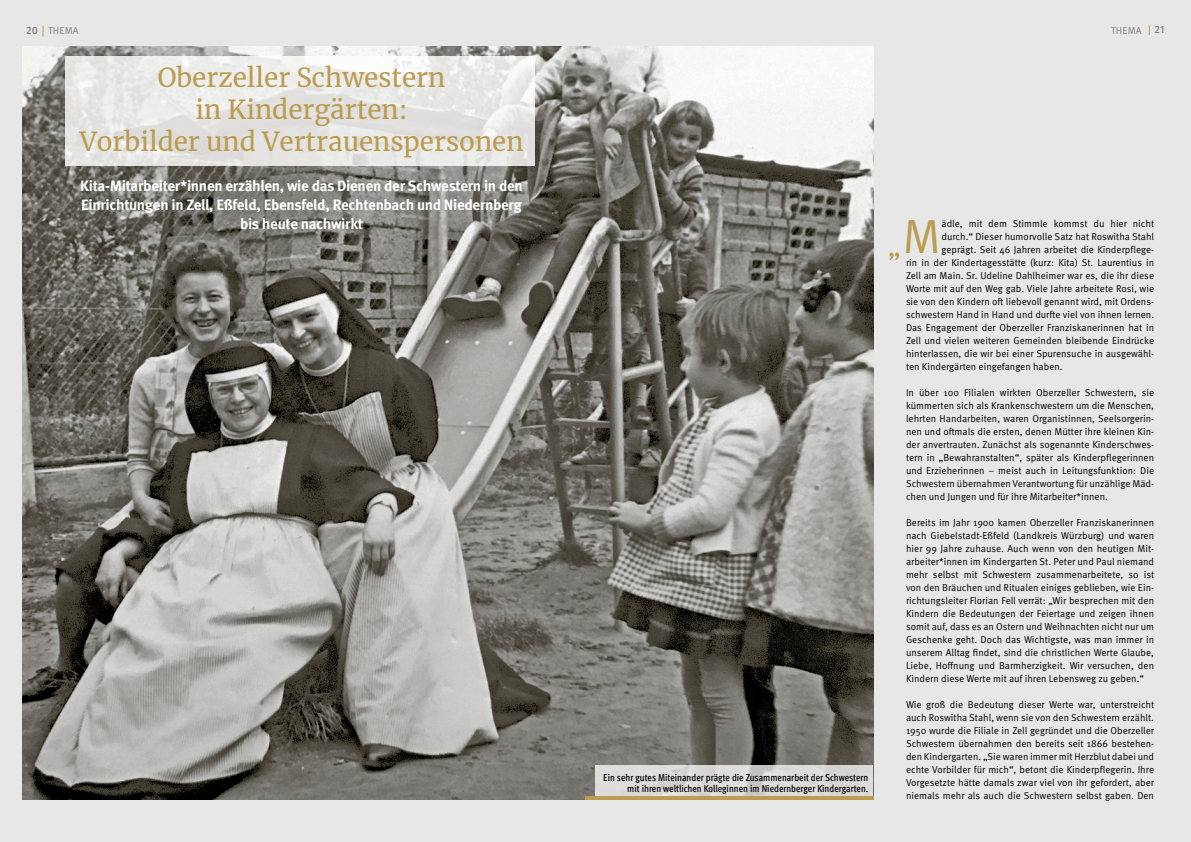
<style>
.page{position:relative;width:1191px;height:842px;background:#e7e7e7}
.page>*{position:absolute;margin:0;border:0;box-sizing:border-box;transform-origin:0 0}
.t1{font:47.9px "Meta OT Norm";color:#bb9c50}
.t2{font:26px/32px "Merriweather";color:#bb9c50;text-align:center}
.t3{font:700 15px/19px "Meta OT";letter-spacing:-.02em;color:#fff;text-align:center}
.t4{font:10px/13px "Meta OT Norm";color:#000;text-align:justify}
.t5{font:500 condensed 10px/11px "Meta OT";color:#000;text-align:right}
.t6{font:10px "Meta OT Norm";letter-spacing:.01em;color:#81807a}
.s1{font-family:"Meta OT";font-weight:500;font-size:10.7px}
</style>
<div class="page">
<img style="left:23px;top:46px;width:850px;height:754px">
<svg style="left:230px;top:206px;width:159px;height:1px"></svg>
<svg style="left:66px;top:56px;width:469px;height:110px"></svg>
<svg style="left:889px;top:252px;width:10px;height:8px"></svg>
<svg style="left:595px;top:766px;width:278px;height:31px;fill:#dbdbd9"></svg>
<hr style="left:585px;top:797px;width:288px;height:3px;background:#bb9c50">
<p class="t6" style="left:26px;top:25px;width:54px"><span class="s1">20</span> THEMA</p>
<p class="t6" style="left:1111px;top:25px;width:55px">THEMA <span class="s1">21</span></p>
<h2 class="t2" style="left:79px;top:61px;width:446px">Oberzeller Schwestern<br>in Kindergärten:<br>Vorbilder und Vertrauenspersonen</h2>
<h3 class="t3" style="left:80px;top:176px;width:444px">Kita-Mitarbeiter*innen erzählen, wie das Dienen der Schwestern in den<br>Einrichtungen in Zell, Eßfeld, Ebensfeld, Rechtenbach und Niedernberg bis heute nachwirkt</h3>
<p class="t5" style="left:603px;top:771px;width:267px">Ein sehr gutes Miteinander prägte die Zusammenarbeit der Schwestern mit ihren weltlichen Kolleginnen im Niedernberger Kindergarten.</p>
<h1 class="t1" style="left:902px;top:209px;width:39px">M</h1>
<p class="t4" style="left:941px;top:217px;width:214px">ädle, mit dem Stimmle kommst du hier nicht</p>
<p class="t4" style="left:941px;top:230px;width:214px">durch.“ Dieser humorvolle Satz hat Roswitha Stahl</p>
<p class="t4" style="left:941px;top:243px;width:214px">geprägt. Seit 46 Jahren arbeitet die Kinderpflege-</p>
<p class="t4" style="left:906px;top:256px;width:250px">rin in der Kindertagesstätte (kurz: Kita) St. Laurentius in</p>
<p class="t4" style="left:906px;top:269px;width:250px">Zell am Main. Sr. Udeline Dahlheimer war es, die ihr diese</p>
<p class="t4" style="left:906px;top:282px;width:250px">Worte mit auf den Weg gab. Viele Jahre arbeitete Rosi, wie</p>
<p class="t4" style="left:906px;top:295px;width:250px">sie von den Kindern oft liebevoll genannt wird, mit Ordens-</p>
<p class="t4" style="left:906px;top:308px;width:250px">schwestern Hand in Hand und durfte viel von ihnen lernen.</p>
<p class="t4" style="left:906px;top:321px;width:250px">Das Engagement der Oberzeller Franziskanerinnen hat in</p>
<p class="t4" style="left:906px;top:334px;width:250px">Zell und vielen weiteren Gemeinden bleibende Eindrücke</p>
<p class="t4" style="left:906px;top:347px;width:250px">hinterlassen, die wir bei einer Spurensuche in ausgewähl-</p>
<p class="t4" style="left:906px;top:360px;width:158px">ten Kindergärten eingefangen haben.</p>
<p class="t4" style="left:906px;top:386px;width:250px">In über 100 Filialen wirkten Oberzeller Schwestern, sie kümmerten sich als Krankenschwestern um die Menschen, lehrten Handarbeiten, waren Organistinnen, Seelsorgerin&shy;nen und oftmals die ersten, denen Mütter ihre kleinen Kin&shy;der anvertrauten. Zunächst als sogenannte Kinderschwes&shy;tern in „Bewahranstalten“, später als Kinderpflegerinnen und Erzieherinnen – meist auch in Leitungsfunktion: Die Schwestern übernahmen Verantwortung für unzählige Mäd&shy;chen und Jungen und für ihre Mitarbeiter*innen.</p>
<p class="t4" style="left:906px;top:516px;width:250px">Bereits im Jahr 1900 kamen Oberzeller Franziskanerinnen nach Giebelstadt-Eßfeld (Landkreis Würzburg) und waren hier 99 Jahre zuhause. Auch wenn von den heutigen Mit&shy;arbeiter*innen im Kindergarten St. Peter und Paul niemand mehr selbst mit Schwestern zusammenarbeitete, so ist von den Bräuchen und Ritualen einiges geblieben, wie Ein&shy;richtungsleiter Florian Fell verrät: „Wir besprechen mit den Kindern die Bedeutungen der Feiertage und zeigen ihnen somit auf, dass es an Ostern und Weihnachten nicht nur um Geschenke geht. Doch das Wichtigste, was man immer in unserem Alltag findet, sind die christlichen Werte Glaube, Liebe, Hoffnung und Barmherzigkeit. Wir versuchen, den Kindern diese Werte mit auf ihren Lebensweg zu geben.“</p>
<p class="t4" style="left:906px;top:698px;width:250px">Wie groß die Bedeutung dieser Werte war, unterstreicht auch Roswitha Stahl, wenn sie von den Schwestern erzählt.<br>1950 wurde die Filiale in Zell gegründet und die Oberzeller Schwestern übernahmen den bereits seit 1866 bestehen&shy;den Kindergarten. „Sie waren immer mit Herzblut dabei und echte Vorbilder für mich“, betont die Kinderpflegerin. Ihre Vorgesetzte hätte damals zwar viel von ihr gefordert, aber niemals mehr als auch die Schwestern selbst gaben. Den</p>
</div>
